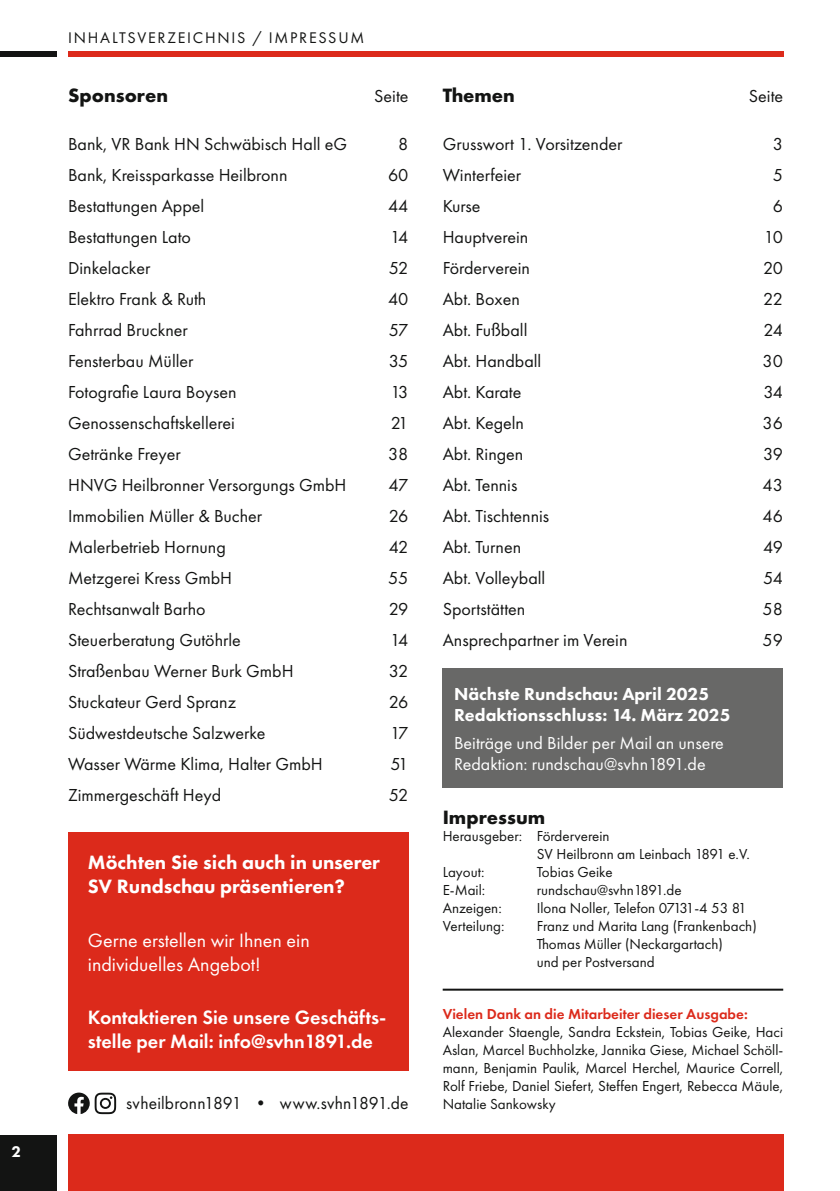
<style>
.page{position:relative;width:840px;height:1191px;background:#fff}
.page>*{position:absolute;margin:0;border:0;box-sizing:border-box;transform-origin:0 0}
.t1{font:600 20px/24px "Futura PT";color:#fff}
.t2{font:800 20px/24px "Futura PT";color:#fff}
.t3{font:20px/24px "Futura PT";color:#fff}
.t4{font:700 20px "Futura PT";color:#131413}
.t5{font:18px "Futura PT";color:#131413}
.t6{font:18px/21.6px "Futura PT";color:#fff}
.t7{font:800 18px/21.6px "Futura PT";color:#fff}
.t8{font:16px "Futura PT";letter-spacing:.11em;color:#131413}
.t9{font:800 16px "Futura PT";color:#fff}
.t10{font:15px/18px "Futura PT";color:#131413}
.t11{font:600 15px "Futura PT";color:#dc2a1b}
</style>
<div class="page">
<div style="left:0;top:1134px;width:57px;height:57px;background:#131413"></div>
<div style="left:68px;top:1134px;width:714px;height:57px;background:#dc2a1b"></div>
<div style="left:68px;top:51px;width:714px;height:6px;background:#dc2a1b"></div>
<div style="left:0;top:51px;width:57px;height:6px;background:#131413"></div>
<div style="left:442px;top:669px;width:340px;height:119px;background:#686867"></div>
<hr style="left:442px;top:988px;width:340px;height:2px;background:#131413">
<div style="left:68px;top:832px;width:340px;height:238px;background:#dc2a1b"></div>
<svg style="left:68px;top:1092px;width:48px;height:22px"></svg>
<p class="t9" style="left:11px;top:1141px;width:11px">2</p>
<p class="t8" style="left:68px;top:29px;width:297px">INHALTSVERZEICHNIS / IMPRESSUM</p>
<p class="t4" style="left:68px;top:82px;width:101px">Sponsoren</p>
<p class="t5" style="left:374px;top:85px;width:36px">Seite</p>
<p class="t5" style="left:68px;top:133px;width:280px">Bank, VR Bank HN Schwäbisch Hall eG</p>
<p class="t5" style="left:398px;top:133px;width:12px">8</p>
<p class="t5" style="left:68px;top:164px;width:221px">Bank, Kreissparkasse Heilbronn</p>
<p class="t5" style="left:388px;top:164px;width:22px">60</p>
<p class="t5" style="left:68px;top:195px;width:138px">Bestattungen Appel</p>
<p class="t5" style="left:388px;top:195px;width:22px">44</p>
<p class="t5" style="left:68px;top:226px;width:124px">Bestattungen Lato</p>
<p class="t5" style="left:390px;top:226px;width:20px">14</p>
<p class="t5" style="left:68px;top:257px;width:84px">Dinkelacker</p>
<p class="t5" style="left:388px;top:257px;width:21px">52</p>
<p class="t5" style="left:68px;top:288px;width:140px">Elektro Frank &amp; Ruth</p>
<p class="t5" style="left:388px;top:288px;width:22px">40</p>
<p class="t5" style="left:68px;top:319px;width:121px">Fahrrad Bruckner</p>
<p class="t5" style="left:388px;top:319px;width:21px">57</p>
<p class="t5" style="left:68px;top:350px;width:127px">Fensterbau Müller</p>
<p class="t5" style="left:388px;top:350px;width:21px">35</p>
<p class="t5" style="left:68px;top:381px;width:170px">Fotografie Laura Boysen</p>
<p class="t5" style="left:390px;top:381px;width:19px">13</p>
<p class="t5" style="left:68px;top:412px;width:168px">Genossenschaftskellerei</p>
<p class="t5" style="left:390px;top:412px;width:19px">21</p>
<p class="t5" style="left:68px;top:443px;width:114px">Getränke Freyer</p>
<p class="t5" style="left:388px;top:443px;width:22px">38</p>
<p class="t5" style="left:68px;top:474px;width:280px">HNVG Heilbronner Versorgungs GmbH</p>
<p class="t5" style="left:388px;top:474px;width:21px">47</p>
<p class="t5" style="left:68px;top:505px;width:195px">Immobilien Müller &amp; Bucher</p>
<p class="t5" style="left:388px;top:505px;width:21px">26</p>
<p class="t5" style="left:68px;top:536px;width:159px">Malerbetrieb Hornung</p>
<p class="t5" style="left:388px;top:536px;width:21px">42</p>
<p class="t5" style="left:68px;top:567px;width:165px">Metzgerei Kress GmbH</p>
<p class="t5" style="left:388px;top:567px;width:22px">55</p>
<p class="t5" style="left:68px;top:598px;width:139px">Rechtsanwalt Barho</p>
<p class="t5" style="left:388px;top:598px;width:21px">29</p>
<p class="t5" style="left:68px;top:629px;width:174px">Steuerberatung Gutöhrle</p>
<p class="t5" style="left:390px;top:629px;width:20px">14</p>
<p class="t5" style="left:68px;top:660px;width:227px">Straßenbau Werner Burk GmbH</p>
<p class="t5" style="left:388px;top:660px;width:21px">32</p>
<p class="t5" style="left:68px;top:691px;width:169px">Stuckateur Gerd Spranz</p>
<p class="t5" style="left:388px;top:691px;width:21px">26</p>
<p class="t5" style="left:68px;top:722px;width:199px">Südwestdeutsche Salzwerke</p>
<p class="t5" style="left:390px;top:722px;width:20px">17</p>
<p class="t5" style="left:68px;top:753px;width:256px">Wasser Wärme Klima, Halter GmbH</p>
<p class="t5" style="left:390px;top:753px;width:19px">51</p>
<p class="t5" style="left:68px;top:784px;width:154px">Zimmergeschäft Heyd</p>
<p class="t5" style="left:388px;top:784px;width:21px">52</p>
<p class="t2" style="left:88px;top:850px;width:293px">Möchten Sie sich auch in unserer<br>SV Rundschau präsentieren?</p>
<p class="t3" style="left:88px;top:928px;width:223px">Gerne erstellen wir Ihnen ein individuelles Angebot!</p>
<p class="t1" style="left:88px;top:1005px;width:300px">Kontaktieren Sie unsere Geschäfts&shy;stelle per Mail: info@svhn1891.de</p>
<p class="t5" style="left:126px;top:1092px;width:284px">svheilbronn1891 • www.svhn1891.de</p>
<p class="t4" style="left:442px;top:82px;width:74px">Themen</p>
<p class="t5" style="left:748px;top:85px;width:36px">Seite</p>
<p class="t5" style="left:442px;top:133px;width:181px">Grusswort 1. Vorsitzender</p>
<p class="t5" style="left:772px;top:133px;width:12px">3</p>
<p class="t5" style="left:442px;top:164px;width:80px">Winterfeier</p>
<p class="t5" style="left:772px;top:164px;width:12px">5</p>
<p class="t5" style="left:442px;top:195px;width:39px">Kurse</p>
<p class="t5" style="left:772px;top:195px;width:12px">6</p>
<p class="t5" style="left:442px;top:226px;width:87px">Hauptverein</p>
<p class="t5" style="left:763px;top:226px;width:21px">10</p>
<p class="t5" style="left:442px;top:257px;width:89px">Förderverein</p>
<p class="t5" style="left:762px;top:257px;width:21px">20</p>
<p class="t5" style="left:442px;top:288px;width:79px">Abt. Boxen</p>
<p class="t5" style="left:762px;top:288px;width:21px">22</p>
<p class="t5" style="left:442px;top:319px;width:86px">Abt. Fußball</p>
<p class="t5" style="left:763px;top:319px;width:21px">24</p>
<p class="t5" style="left:442px;top:350px;width:100px">Abt. Handball</p>
<p class="t5" style="left:762px;top:350px;width:22px">30</p>
<p class="t5" style="left:442px;top:381px;width:80px">Abt. Karate</p>
<p class="t5" style="left:763px;top:381px;width:21px">34</p>
<p class="t5" style="left:442px;top:412px;width:83px">Abt. Kegeln</p>
<p class="t5" style="left:762px;top:412px;width:22px">36</p>
<p class="t5" style="left:442px;top:443px;width:82px">Abt. Ringen</p>
<p class="t5" style="left:762px;top:443px;width:21px">39</p>
<p class="t5" style="left:442px;top:474px;width:76px">Abt. Tennis</p>
<p class="t5" style="left:762px;top:474px;width:22px">43</p>
<p class="t5" style="left:442px;top:505px;width:108px">Abt. Tischtennis</p>
<p class="t5" style="left:762px;top:505px;width:22px">46</p>
<p class="t5" style="left:442px;top:536px;width:80px">Abt. Turnen</p>
<p class="t5" style="left:762px;top:536px;width:21px">49</p>
<p class="t5" style="left:442px;top:567px;width:104px">Abt. Volleyball</p>
<p class="t5" style="left:762px;top:567px;width:21px">54</p>
<p class="t5" style="left:442px;top:598px;width:84px">Sportstätten</p>
<p class="t5" style="left:762px;top:598px;width:22px">58</p>
<p class="t5" style="left:442px;top:629px;width:186px">Ansprechpartner im Verein</p>
<p class="t5" style="left:762px;top:629px;width:22px">59</p>
<p class="t7" style="left:454px;top:682px;width:278px">Nächste Rundschau: April 2025<br>Redaktionsschluss: 14. März 2025</p>
<p class="t6" style="left:454px;top:731px;width:271px">Beiträge und Bilder per Mail an unsere<br>Redaktion: rundschau@svhn1891.de</p>
<p class="t4" style="left:442px;top:804px;width:104px">Impressum</p>
<p class="t10" style="left:536px;top:827px;width:214px;text-indent:-94px">Herausgeber: Förderverein<br>SV Heilbronn am Leinbach 1891 e.V.</p>
<p class="t10" style="left:442px;top:863px;width:43px">Layout:</p>
<p class="t10" style="left:536px;top:863px;width:77px">Tobias Geike</p>
<p class="t10" style="left:442px;top:881px;width:44px">E-Mail:</p>
<p class="t10" style="left:536px;top:881px;width:146px">rundschau@svhn1891.de</p>
<p class="t10" style="left:442px;top:899px;width:61px">Anzeigen:</p>
<p class="t10" style="left:536px;top:899px;width:211px">Ilona Noller, Telefon 07131-4 53 81</p>
<p class="t10" style="left:442px;top:917px;width:63px">Verteilung:</p>
<p class="t10" style="left:536px;top:917px;width:221px">Franz und Marita Lang (Frankenbach)</p>
<p class="t10" style="left:536px;top:935px;width:187px">Thomas Müller (Neckargartach)</p>
<p class="t10" style="left:536px;top:953px;width:119px">und per Postversand</p>
<p class="t11" style="left:442px;top:1005px;width:306px">Vielen Dank an die Mitarbeiter dieser Ausgabe:</p>
<p class="t10" style="left:442px;top:1023px;width:342px;text-align:justify">Alexander Staengle, Sandra Eckstein, Tobias Geike, Haci Aslan, Marcel Buchholzke, Jannika Giese, Michael Schöll&shy;mann, Benjamin Paulik, Marcel Herchel, Maurice Correll, Rolf Friebe, Daniel Siefert, Steffen Engert, Rebecca Mäule, Natalie Sankowsky</p>
</div>
